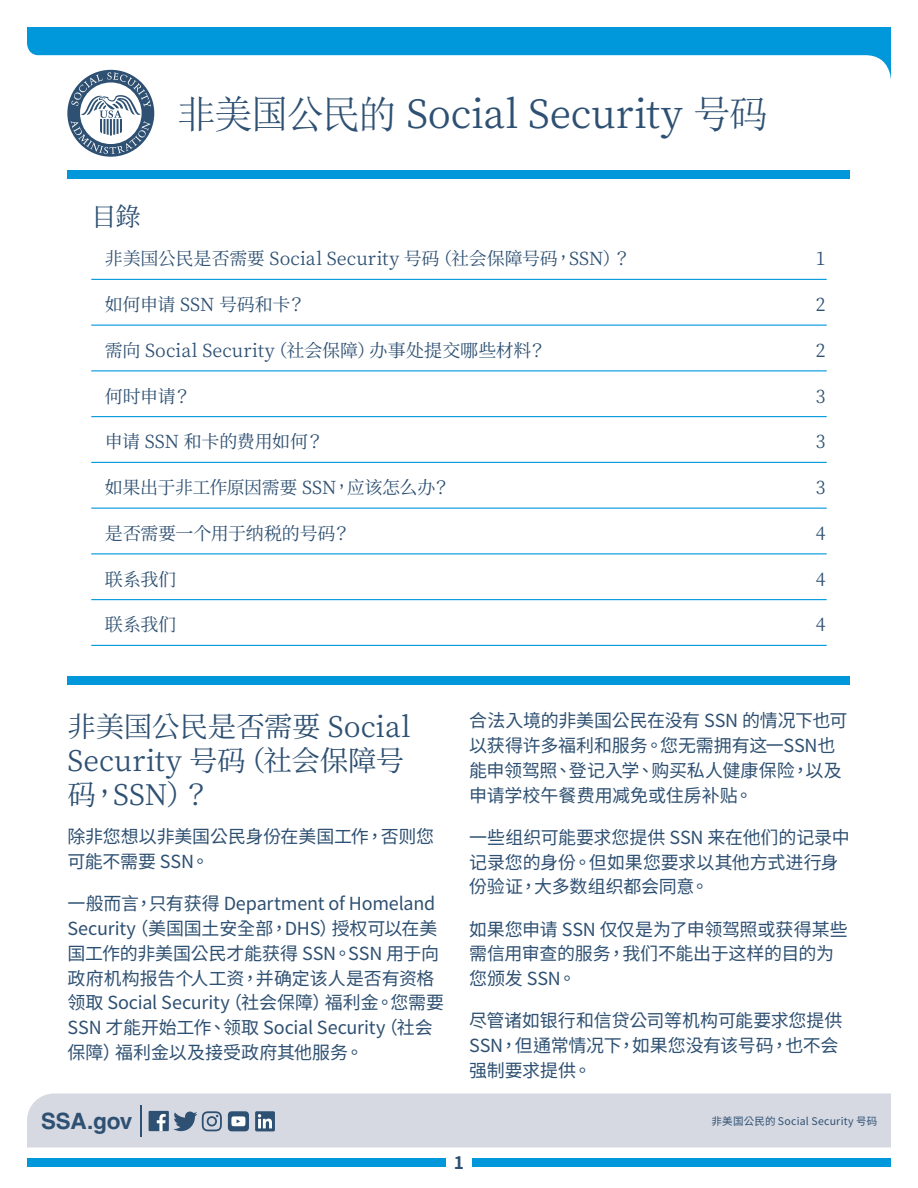
<style>
.page{position:relative;width:918px;height:1188px;background:#fff}
.page>*{position:absolute;margin:0;border:0;box-sizing:border-box;transform-origin:0 0}
.t1{font:39px "Noto Serif CJ Ktc";letter-spacing:-.005em;color:#2e5072}
.t2{font:28.5px/34.2px "Noto Serif CJ Ktc";letter-spacing:-.005em;color:#2e5072}
.t3{font:25.5px "Noto Serif CJ Ktc";color:#2e5072}
.t4{font:700 22.5px "Helvetica";letter-spacing:-.015em;color:#2e5072}
.t5{font:18px/24.8px "Noto Sans CJ Ktc";letter-spacing:-.01em;color:#2e5072}
.t6{font:18px "Noto Serif CJ Ktc";letter-spacing:-.01em;color:#2e5072}
.t7{font:700 17.25px "Noto Sans CJ Ktc";color:#2e5072}
.t8{font:10.5px "Noto Sans CJ Ktc";letter-spacing:.025em;color:#2e5072}
.s1{font-family:"Sim Sun"}
</style>
<div class="page">
<div style="left:27px;top:1159px;width:419px;height:8px;background:#0097db"></div>
<div style="left:472px;top:1159px;width:419px;height:8px;background:#0097db"></div>
<div style="left:27px;top:1094px;width:864px;height:54px;background:#d6d9e2"></div>
<svg style="left:27px;top:27px;width:864px;height:53px;fill:#0097db"></svg>
<div style="left:68px;top:171px;width:782px;height:8px;background:#0097db"></div>
<div style="left:68px;top:677px;width:782px;height:8px;background:#0097db"></div>
<svg style="left:67px;top:70px;width:87px;height:87px"></svg>
<svg style="left:71px;top:72px;width:80px;height:82px"></svg>
<hr style="left:91px;top:279px;width:736px;height:1px;background:#0097db">
<hr style="left:91px;top:325px;width:736px;height:1px;background:#0097db">
<hr style="left:91px;top:370px;width:736px;height:1px;background:#0097db">
<hr style="left:91px;top:416px;width:736px;height:1px;background:#0097db">
<hr style="left:91px;top:462px;width:736px;height:1px;background:#0097db">
<hr style="left:91px;top:508px;width:736px;height:1px;background:#0097db">
<hr style="left:91px;top:553px;width:736px;height:1px;background:#0097db">
<hr style="left:91px;top:599px;width:736px;height:1px;background:#0097db">
<hr style="left:91px;top:645px;width:736px;height:1px;background:#0097db">
<hr style="left:140px;top:1105px;width:2px;height:32px;background:#2e5072">
<div style="left:149px;top:1111px;width:20px;height:20px;background:#2e5072"></div>
<svg style="left:157px;top:1114px;width:9px;height:17px"></svg>
<svg style="left:228px;top:1111px;width:21px;height:20px"></svg>
<svg style="left:173px;top:1111px;width:49px;height:20px"></svg>
<svg style="left:255px;top:1111px;width:20px;height:20px"></svg>
<h1 class="t1" style="left:177px;top:92px;width:593px"><span class="s1">非美国公民的</span> Social Security <span class="s1">号码</span></h1>
<h1 class="t3" style="left:91px;top:203px;width:51px">目錄</h1>
<p class="t6" style="left:105px;top:249px;width:528px">非美国公民是否需要 Social Security 号码（社会保障号码，SSN）？</p>
<p class="t6" style="left:816px;top:249px;width:11px">1</p>
<p class="t6" style="left:105px;top:294px;width:203px">如何申请 SSN 号码和卡？</p>
<p class="t6" style="left:816px;top:294px;width:11px">2</p>
<p class="t6" style="left:105px;top:340px;width:443px">需向 Social Security（社会保障）办事处提交哪些材料？</p>
<p class="t6" style="left:816px;top:340px;width:11px">2</p>
<p class="t6" style="left:105px;top:386px;width:88px">何时申请？</p>
<p class="t6" style="left:816px;top:386px;width:11px">3</p>
<p class="t6" style="left:105px;top:432px;width:221px">申请 SSN 和卡的费用如何？</p>
<p class="t6" style="left:816px;top:432px;width:11px">3</p>
<p class="t6" style="left:105px;top:477px;width:347px">如果出于非工作原因需要 SSN，应该怎么办？</p>
<p class="t6" style="left:816px;top:477px;width:11px">3</p>
<p class="t6" style="left:105px;top:523px;width:247px">是否需要一个用于纳税的号码？</p>
<p class="t6" style="left:816px;top:523px;width:11px">4</p>
<p class="t6" style="left:105px;top:569px;width:73px">联系我们</p>
<p class="t6" style="left:816px;top:569px;width:11px">4</p>
<p class="t6" style="left:105px;top:615px;width:73px">联系我们</p>
<p class="t6" style="left:816px;top:615px;width:11px">4</p>
<h1 class="t2" style="left:68px;top:710px;width:345px">非美国公民是否需要 Social<br>Security 号码（社会保障号码，SSN）？</h1>
<p class="t5" style="left:68px;top:825px;width:368px">除非您想以非美国公民身份在美国工作，否则您可能不需要 SSN。</p>
<p class="t5" style="left:68px;top:892px;width:378px">一般而言，只有获得 Department of Homeland<br>Security（美国国土安全部，DHS）授权可以在美国工作的非美国公民才能获得 SSN。SSN 用于向政府机构报告个人工资，并确定该人是否有资格领取 Social Security（社会保障）福利金。您需要<br>SSN 才能开始工作、领取 Social Security（社会保障）福利金以及接受政府其他服务。</p>
<p class="t5" style="left:469px;top:709px;width:380px">合法入境的非美国公民在没有 SSN 的情况下也可以获得许多福利和服务。您无需拥有这一SSN也能申领驾照、登记入学、购买私人健康保险，以及申请学校午餐费用减免或住房补贴。</p>
<p class="t5" style="left:469px;top:825px;width:382px">一些组织可能要求您提供 SSN 来在他们的记录中记录您的身份。但如果您要求以其他方式进行身份验证，大多数组织都会同意。</p>
<p class="t5" style="left:469px;top:917px;width:380px">如果您申请 SSN 仅仅是为了申领驾照或获得某些需信用审查的服务，我们不能出于这样的目的为您颁发 SSN。</p>
<p class="t5" style="left:469px;top:1009px;width:375px">尽管诸如银行和信贷公司等机构可能要求您提供<br>SSN，但通常情况下，如果您没有该号码，也不会强制要求提供。</p>
<p class="t4" style="left:41px;top:1108px;width:93px">SSA.gov</p>
<p class="t7" style="left:454px;top:1153px;width:12px">1</p>
<p class="t8" style="left:712px;top:1115px;width:167px">非美国公民的 Social Security 号码</p>
</div>
